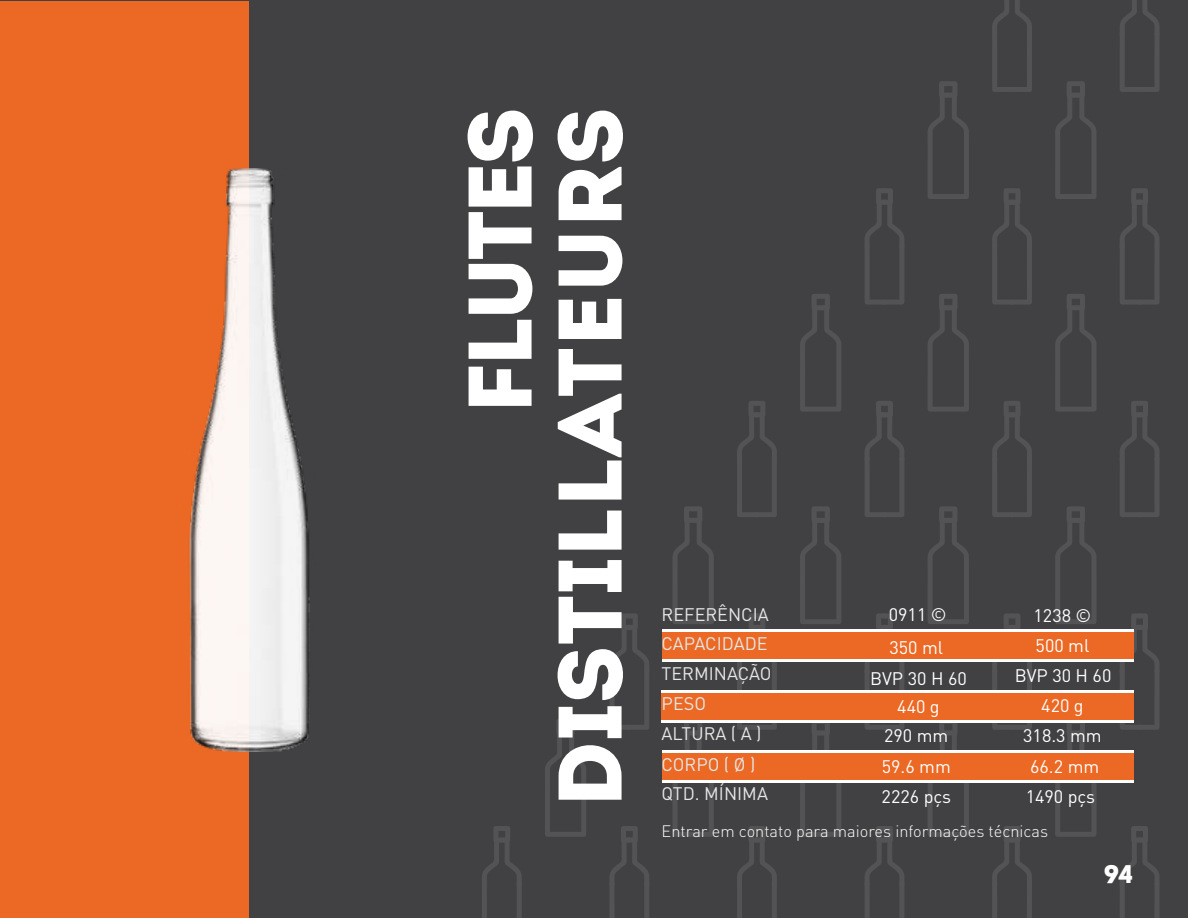
<style>
.page{position:relative;width:1188px;height:918px;background:#414042}
.page>*{position:absolute;margin:0;border:0;box-sizing:border-box;transform-origin:0 0}
.t1{font:90px/90px "Intro";color:#fff;text-align:right}
.t2{font:25.5px "Intro";color:#fff}
.t3{font:18px "DIN Pro";color:#fff}
.t4{font:18px/30px "DIN Pro";color:#e6e7e7}
.t5{font:300 16.35px "DIN Pro";color:#fff}
</style>
<div class="page">
<svg style="left:482px;top:826px;width:40px;height:92px"></svg>
<svg style="left:545px;top:719px;width:41px;height:118px"></svg>
<svg style="left:609px;top:826px;width:40px;height:92px"></svg>
<svg style="left:672px;top:722px;width:42px;height:115px"></svg>
<svg style="left:737px;top:826px;width:40px;height:92px"></svg>
<svg style="left:800px;top:722px;width:41px;height:115px"></svg>
<svg style="left:865px;top:826px;width:39px;height:92px"></svg>
<svg style="left:928px;top:722px;width:41px;height:115px"></svg>
<svg style="left:992px;top:826px;width:40px;height:92px"></svg>
<svg style="left:1055px;top:722px;width:42px;height:115px"></svg>
<svg style="left:1120px;top:826px;width:40px;height:92px"></svg>
<svg style="left:609px;top:613px;width:40px;height:117px"></svg>
<svg style="left:673px;top:506px;width:41px;height:118px"></svg>
<svg style="left:737px;top:613px;width:40px;height:117px"></svg>
<svg style="left:800px;top:506px;width:41px;height:118px"></svg>
<svg style="left:865px;top:613px;width:39px;height:117px"></svg>
<svg style="left:928px;top:506px;width:41px;height:118px"></svg>
<svg style="left:992px;top:613px;width:40px;height:117px"></svg>
<svg style="left:1055px;top:506px;width:41px;height:118px"></svg>
<svg style="left:1120px;top:613px;width:40px;height:117px"></svg>
<svg style="left:737px;top:401px;width:40px;height:116px"></svg>
<svg style="left:800px;top:294px;width:41px;height:118px"></svg>
<svg style="left:865px;top:401px;width:39px;height:116px"></svg>
<svg style="left:928px;top:294px;width:41px;height:118px"></svg>
<svg style="left:992px;top:401px;width:40px;height:116px"></svg>
<svg style="left:1055px;top:294px;width:41px;height:118px"></svg>
<svg style="left:1120px;top:401px;width:40px;height:116px"></svg>
<svg style="left:865px;top:188px;width:39px;height:117px"></svg>
<svg style="left:928px;top:81px;width:41px;height:118px"></svg>
<svg style="left:992px;top:188px;width:40px;height:117px"></svg>
<svg style="left:1055px;top:81px;width:41px;height:118px"></svg>
<svg style="left:1120px;top:188px;width:40px;height:117px"></svg>
<svg style="left:992px;top:0;width:40px;height:92px"></svg>
<svg style="left:1120px;top:0;width:40px;height:92px"></svg>
<div style="left:662px;top:750px;width:472px;height:32px;background:#fff"></div>
<div style="left:662px;top:753px;width:472px;height:27px;background:#eb6924"></div>
<svg style="left:662px;top:630px;width:472px;height:32px;background:#fbe6da"></svg>
<div style="left:662px;top:633px;width:472px;height:26px;background:#eb6924"></div>
<div style="left:662px;top:690px;width:472px;height:32px;background:linear-gradient(to right,#fff,#fff)"></div>
<div style="left:662px;top:693px;width:472px;height:26px;background:#eb6924"></div>
<div style="left:0;top:2px;width:249px;height:916px;background:#eb6924"></div>
<img style="left:189px;top:168px;width:121px;height:584px">
<h1 class="t1" style="left:455px;top:808px;width:702px;rotate:-90deg">FLUTES<br>DISTILLATEURS</h1>
<p class="t4" style="left:662px;top:598px;width:112px">REFERÊNCIA<br>CAPACIDADE<br>TERMINAÇÃO<br>PESO<br>ALTURA ( A )<br>CORPO ( Ø )</p>
<p class="t4" style="left:662px;top:777px;width:108px">QTD. MÍNIMA</p>
<p class="t5" style="left:662px;top:819px;width:388px">Entrar em contato para maiores informações técnicas</p>
<p class="t3" style="left:889px;top:600px;width:59px">0911 ©</p>
<p class="t3" style="left:1034px;top:602px;width:59px">1238 ©</p>
<p class="t3" style="left:1036px;top:631px;width:55px">500 ml</p>
<p class="t3" style="left:889px;top:634px;width:55px">350 ml</p>
<p class="t3" style="left:1015px;top:662px;width:98px">BVP 30 H 60</p>
<p class="t3" style="left:870px;top:664px;width:98px">BVP 30 H 60</p>
<p class="t3" style="left:1041px;top:691px;width:44px">420 g</p>
<p class="t3" style="left:897px;top:693px;width:44px">440 g</p>
<p class="t3" style="left:1023px;top:721px;width:80px">318.3 mm</p>
<p class="t3" style="left:884px;top:722px;width:66px">290 mm</p>
<p class="t3" style="left:1030px;top:752px;width:71px">66.2 mm</p>
<p class="t3" style="left:882px;top:752px;width:71px">59.6 mm</p>
<p class="t3" style="left:882px;top:782px;width:71px">2226 pçs</p>
<p class="t3" style="left:1026px;top:783px;width:71px">1490 pçs</p>
<h2 class="t2" style="left:1104px;top:859px;width:31px">94</h2>
</div>
